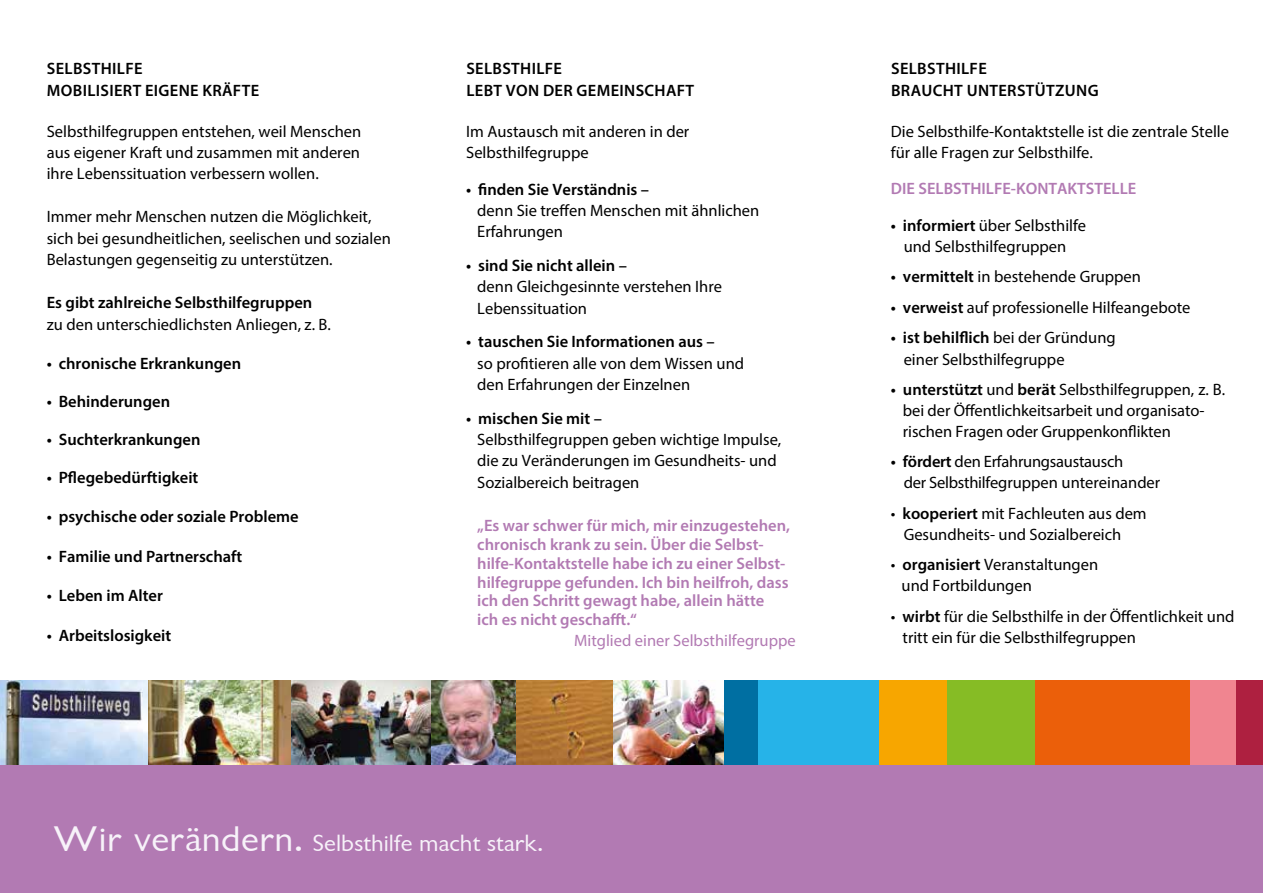
<style>
.page{position:relative;width:1263px;height:893px;background:#fff}
.page>*{position:absolute;margin:0;border:0;box-sizing:border-box;transform-origin:0 0}
.t1{font:24.3px "Chantilly CE";color:#f7f2f9;scale:1.05 1}
.t2{font:16.5px/21.5px "Myriad Pro";color:#000}
.t3{font:600 16.5px "Myriad Pro";color:#000}
.t4{font:600 16.5px/18.9px "Myriad Pro";color:#b27ab3}
.t5{font:600 16.5px/21.5px "Myriad Pro";letter-spacing:.02em;color:#000}
.t6{font:16.5px "Myriad Pro";color:#b27ab3}
.s1{font-size:36.75px}
.s2{font-weight:600}
</style>
<div class="page">
<img style="left:0;top:680px;width:724px;height:85px">
<div style="left:724px;top:680px;width:34px;height:86px;background:#006fa2"></div>
<div style="left:758px;top:680px;width:122px;height:86px;background:#26b3e8"></div>
<div style="left:879px;top:680px;width:69px;height:86px;background:#f7a600"></div>
<div style="left:947px;top:680px;width:88px;height:86px;background:#86bc25"></div>
<div style="left:1035px;top:680px;width:155px;height:86px;background:#eb5f0a"></div>
<div style="left:1190px;top:680px;width:47px;height:86px;background:#f08590"></div>
<div style="left:1236px;top:680px;width:27px;height:86px;background:#ae2040"></div>
<div style="left:0;top:765px;width:1263px;height:128px;background:#b27ab3"></div>
<p class="t5" style="left:47px;top:57px;width:214px">SELBSTHILFE<br>MOBILISIERT EIGENE KRÄFTE</p>
<p class="t2" style="left:47px;top:120px;width:316px;text-align:justify">Selbsthilfegruppen entstehen, weil Menschen aus eigener Kraft und zusammen mit anderen ihre Lebenssituation verbessern wollen.</p>
<p class="t2" style="left:47px;top:206px;width:346px">Immer mehr Menschen nutzen die Möglichkeit, sich bei gesundheitlichen, seelischen und sozialen<br>Belastungen gegenseitig zu unterstützen.</p>
<p class="t3" style="left:47px;top:292px;width:267px">Es gibt zahlreiche Selbsthilfegruppen</p>
<p class="t2" style="left:47px;top:313px;width:286px">zu den unterschiedlichsten Anliegen, z. B.</p>
<p class="t3" style="left:47px;top:353px;width:196px">• chronische Erkrankungen</p>
<p class="t3" style="left:47px;top:391px;width:125px">• Behinderungen</p>
<p class="t3" style="left:47px;top:429px;width:155px">• Suchterkrankungen</p>
<p class="t3" style="left:47px;top:467px;width:153px">• Pflegebedürftigkeit</p>
<p class="t3" style="left:47px;top:506px;width:253px">• psychische oder soziale Probleme</p>
<p class="t3" style="left:47px;top:546px;width:197px">• Familie und Partnerschaft</p>
<p class="t3" style="left:47px;top:585px;width:118px">• Leben im Alter</p>
<p class="t3" style="left:47px;top:625px;width:126px">• Arbeitslosigkeit</p>
<p class="t5" style="left:466px;top:57px;width:229px">SELBSTHILFE<br>LEBT VON DER GEMEINSCHAFT</p>
<p class="t2" style="left:466px;top:120px;width:225px">Im Austausch mit anderen in der<br>Selbsthilfegruppe</p>
<p class="t3" style="left:466px;top:178px;width:184px">• finden Sie Verständnis –</p>
<p class="t2" style="left:477px;top:199px;width:284px">denn Sie treffen Menschen mit ähnlichen<br>Erfahrungen</p>
<p class="t3" style="left:466px;top:255px;width:162px">• sind Sie nicht allein –</p>
<p class="t2" style="left:477px;top:276px;width:246px">denn Gleichgesinnte verstehen Ihre<br>Lebenssituation</p>
<p class="t3" style="left:466px;top:331px;width:250px">• tauschen Sie Informationen aus –</p>
<p class="t2" style="left:477px;top:352px;width:268px">so profitieren alle von dem Wissen und den Erfahrungen der Einzelnen</p>
<p class="t3" style="left:466px;top:407px;width:137px">• mischen Sie mit –</p>
<p class="t2" style="left:477px;top:428px;width:306px">Selbsthilfegruppen geben wichtige Impulse, die zu Veränderungen im Gesundheits- und<br>Sozialbereich beitragen</p>
<p class="t4" style="left:477px;top:515px;width:314px">„Es war schwer für mich, mir einzugestehen, chronisch krank zu sein. Über die Selbst&shy;hilfe-Kontaktstelle habe ich zu einer Selbst&shy;hilfegruppe gefunden. Ich bin heilfroh, dass ich den Schritt gewagt habe, allein hätte<br>ich es nicht geschafft.“</p>
<p class="t6" style="left:574px;top:631px;width:223px">Mitglied einer Selbsthilfegruppe</p>
<h1 class="t1" style="left:54px;top:830px;width:468px"><span class="s1">Wir verändern.</span> Selbsthilfe macht stark.</h1>
<p class="t5" style="left:891px;top:57px;width:209px">SELBSTHILFE<br>BRAUCHT UNTERSTÜTZUNG</p>
<p class="t2" style="left:891px;top:120px;width:340px">Die Selbsthilfe-Kontaktstelle ist die zentrale Stelle für alle Fragen zur Selbsthilfe.</p>
<p class="t4" style="left:891px;top:179px;width:247px">DIE SELBSTHILFE-KONTAKTSTELLE</p>
<p class="t2" style="left:891px;top:215px;width:197px;line-height:21px;text-align:center"><span class="s2">• informiert</span> über Selbsthilfe und Selbsthilfegruppen</p>
<p class="t2" style="left:891px;top:266px;width:252px"><span class="s2">• vermittelt</span> in bestehende Gruppen</p>
<p class="t2" style="left:891px;top:296px;width:301px"><span class="s2">• verweist</span> auf professionelle Hilfeangebote</p>
<p class="t2" style="left:904px;top:327px;width:213px;text-indent:-13px"><span class="s2">• ist behilflich</span> bei der Gründung einer Selbsthilfegruppe</p>
<p class="t2" style="left:903px;top:378px;width:324px;line-height:21px;text-indent:-12px"><span class="s2">• unterstützt</span> und <span class="s2">berät</span> Selbsthilfegruppen, z. B. bei der Öffentlichkeitsarbeit und organisato&shy;rischen Fragen oder Gruppenkonflikten</p>
<p class="t2" style="left:904px;top:451px;width:258px;line-height:21px;text-indent:-13px"><span class="s2">• fördert</span> den Erfahrungsaustausch<br>der Selbsthilfegruppen untereinander</p>
<p class="t2" style="left:904px;top:502px;width:245px;line-height:21px;text-indent:-13px">• <span class="s2">kooperiert</span> mit Fachleuten aus dem<br>Gesundheits- und Sozialbereich</p>
<p class="t2" style="left:901px;top:553px;width:198px;text-indent:-11px">• <span class="s2">organisiert</span> Veranstaltungen und Fortbildungen</p>
<p class="t2" style="left:902px;top:605px;width:333px;text-indent:-12px">• <span class="s2">wirbt</span> für die Selbsthilfe in der Öffentlichkeit und tritt ein für die Selbsthilfegruppen</p>
</div>
